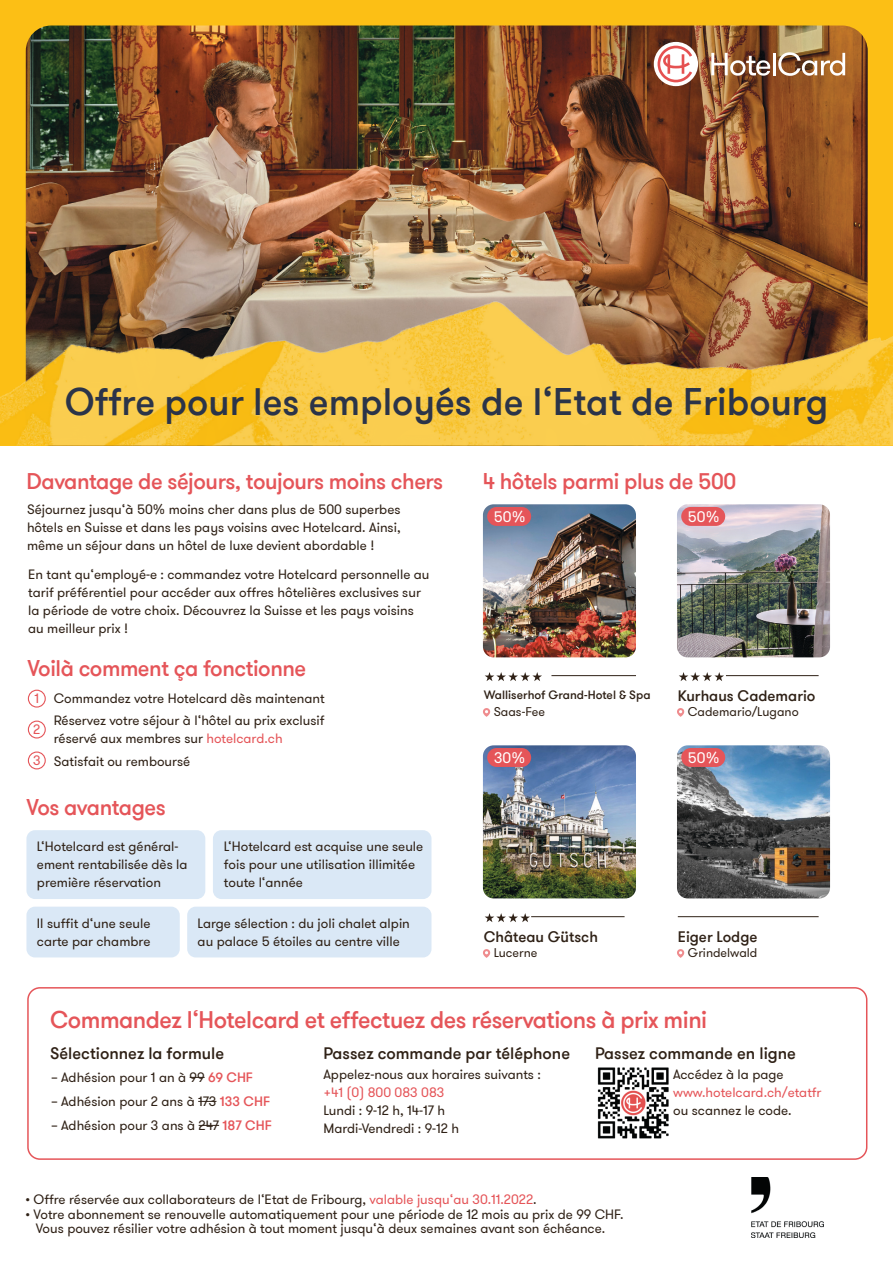
<style>
.page{position:relative;width:893px;height:1263px;background:#fff}
.page>*{position:absolute;margin:0;border:0;box-sizing:border-box;transform-origin:0 0}
.t1{font:500 38.1px "GT Walsheim Pro";color:#2b3449}
.t2{font:500 24px "GT Walsheim Pro";letter-spacing:-.02em;color:#e55559}
.t3{font:500 22.5px "GT Walsheim Pro";letter-spacing:-.02em;color:#e55559}
.t4{font:500 16.5px "GT Walsheim Pro";color:#2f2116}
.t5{font:500 15.15px "GT Walsheim Pro";color:#2f2116}
.t6{font:15.15px "GT Walsheim Pro";color:#fff}
.t7{font:13.5px/18px "GT Walsheim Pro";color:#2f2116}
.t8{font:13.5px "GT Walsheim Pro";color:#e55559}
.t9{font:12.6px "GT Walsheim Pro";color:#2f2116}
.t10{font:500 12px "GT Walsheim Pro";color:#2f2116}
.s1{color:#e55559}
.s2{font-weight:500;color:#e55559}
</style>
<div class="page">
<div style="left:27px;top:987px;width:840px;height:173px;border:2px solid #e55559;border-radius:12px"></div>
<img style="left:483px;top:504px;width:153px;height:153px">
<div style="left:487px;top:507px;width:44px;height:19px;background:#e55559;border-radius:9px"></div>
<svg style="left:485px;top:672px;width:57px;height:9px"></svg>
<hr style="left:551px;top:675px;width:85px;height:1px;background:#2f2116">
<svg style="left:483px;top:708px;width:7px;height:9px"></svg>
<img style="left:677px;top:504px;width:153px;height:153px">
<div style="left:681px;top:507px;width:44px;height:19px;background:#e55559;border-radius:9px"></div>
<svg style="left:679px;top:672px;width:45px;height:9px"></svg>
<svg style="left:677px;top:708px;width:7px;height:9px"></svg>
<img style="left:483px;top:745px;width:153px;height:153px">
<div style="left:487px;top:748px;width:44px;height:19px;background:#e55559;border-radius:9px"></div>
<svg style="left:485px;top:913px;width:45px;height:9px"></svg>
<svg style="left:483px;top:949px;width:7px;height:9px"></svg>
<img style="left:677px;top:745px;width:153px;height:153px">
<div style="left:681px;top:748px;width:44px;height:19px;background:#e55559;border-radius:9px"></div>
<svg style="left:677px;top:949px;width:7px;height:9px"></svg>
<hr style="left:726px;top:675px;width:93px;height:1px;background:#2f2116">
<hr style="left:678px;top:916px;width:141px;height:1px;background:#2f2116">
<hr style="left:531px;top:916px;width:94px;height:1px;background:#2f2116">
<div style="left:26px;top:830px;width:179px;height:69px;background:#dae8f6;border-radius:9px"></div>
<div style="left:26px;top:907px;width:154px;height:50px;background:#dae8f6;border-radius:9px"></div>
<div style="left:187px;top:907px;width:244px;height:50px;background:#dae8f6;border-radius:9px"></div>
<div style="left:213px;top:830px;width:218px;height:69px;background:#dae8f6;border-radius:9px"></div>
<div style="left:28px;top:720px;width:18px;height:18px;border:1px solid #e55559;border-radius:50%"></div>
<div style="left:28px;top:690px;width:18px;height:18px;border:1px solid #e55559;border-radius:50%"></div>
<div style="left:28px;top:751px;width:18px;height:18px;border:1px solid #e55559;border-radius:50%"></div>
<img style="left:597px;top:1067px;width:72px;height:72px">
<svg style="left:190px;top:1077px;width:15px;height:1px"></svg>
<svg style="left:198px;top:1101px;width:18px;height:1px"></svg>
<svg style="left:199px;top:1125px;width:20px;height:1px"></svg>
<div style="left:0;top:0;width:893px;height:445px;background:#fcbf15"></div>
<img style="left:26px;top:26px;width:842px;height:236px">
<img style="left:0;top:262px;width:893px;height:183px">
<svg style="left:711px;top:53px;width:59px;height:23px"></svg>
<hr style="left:773px;top:53px;width:3px;height:22px;background:#fff">
<svg style="left:778px;top:52px;width:67px;height:24px;background:#aa8464"></svg>
<div style="left:654px;top:42px;width:44px;height:44px;background:#fff;border-radius:50%"></div>
<svg style="left:658px;top:46px;width:34px;height:36px"></svg>
<img style="left:751px;top:1177px;width:72px;height:60px">
<p class="t1" style="left:65px;top:378px;width:765px">Offre pour les employés de l‘Etat de Fribourg</p>
<p class="t3" style="left:26px;top:467px;width:418px">Davantage de séjours, toujours moins chers</p>
<p class="t7" style="left:27px;top:501px;width:375px;text-align:justify">Séjournez jusqu‘à 50% moins cher dans plus de 500 superbes hôtels en Suisse et dans les pays voisins avec Hotelcard. Ainsi, même un séjour dans un hôtel de luxe devient abordable !</p>
<p class="t7" style="left:28px;top:565px;width:403px">En tant qu‘employé-e : commandez votre Hotelcard personnelle au tarif préférentiel pour accéder aux offres hôtelières exclusives sur la période de votre choix. Découvrez la Suisse et les pays voisins au meilleur prix !</p>
<p class="t3" style="left:27px;top:654px;width:280px">Voilà comment ça fonctionne</p>
<p class="t7" style="left:54px;top:690px;width:272px">Commandez votre Hotelcard dès maintenant</p>
<p class="t7" style="left:54px;top:712px;width:272px">Réservez votre séjour à l‘hôtel au prix exclusif réservé aux membres sur <span class="s1">hotelcard.ch</span></p>
<p class="t7" style="left:54px;top:752px;width:138px">Satisfait ou remboursé</p>
<p class="t8" style="left:34px;top:690px;width:6px">1</p>
<p class="t8" style="left:33px;top:720px;width:9px">2</p>
<p class="t8" style="left:33px;top:752px;width:9px">3</p>
<p class="t3" style="left:26px;top:793px;width:141px">Vos avantages</p>
<p class="t7" style="left:37px;top:837px;width:152px">L‘Hotelcard est général&shy;ement rentabilisée dès la première réservation</p>
<p class="t7" style="left:37px;top:914px;width:115px">Il suffit d‘une seule</p>
<p class="t7" style="left:37px;top:932px;width:115px">carte par chambre</p>
<p class="t7" style="left:224px;top:837px;width:201px">L‘Hotelcard est acquise une seule fois pour une utilisation illimitée toute l‘année</p>
<p class="t7" style="left:198px;top:914px;width:214px">Large sélection : du joli chalet alpin</p>
<p class="t7" style="left:198px;top:932px;width:204px">au palace 5 étoiles au centre ville</p>
<p class="t3" style="left:483px;top:467px;width:255px">4 hôtels parmi plus de 500</p>
<p class="t6" style="left:494px;top:507px;width:33px">50%</p>
<p class="t6" style="left:688px;top:507px;width:33px">50%</p>
<p class="t10" style="left:484px;top:687px;width:168px">Walliserhof Grand-Hotel &amp; Spa</p>
<p class="t9" style="left:494px;top:704px;width:53px">Saas-Fee</p>
<p class="t6" style="left:494px;top:748px;width:33px">30%</p>
<p class="t5" style="left:678px;top:686px;width:139px">Kurhaus Cademario</p>
<p class="t9" style="left:688px;top:704px;width:112px">Cademario/Lugano</p>
<p class="t6" style="left:688px;top:748px;width:33px">50%</p>
<p class="t5" style="left:484px;top:927px;width:116px">Château Gütsch</p>
<p class="t9" style="left:494px;top:945px;width:45px">Lucerne</p>
<p class="t5" style="left:678px;top:927px;width:81px">Eiger Lodge</p>
<p class="t9" style="left:688px;top:945px;width:71px">Grindelwald</p>
<p class="t2" style="left:50px;top:1005px;width:659px">Commandez l‘Hotelcard et effectuez des réservations à prix mini</p>
<p class="t7" style="left:323px;top:1065px;width:219px">Appelez-nous aux horaires suivants :</p>
<p class="t8" style="left:323px;top:1083px;width:123px">+41 (0) 800 083 083</p>
<p class="t7" style="left:323px;top:1101px;width:123px">Lundi : 9-12 h, 14-17 h</p>
<p class="t7" style="left:323px;top:1119px;width:137px">Mardi-Vendredi : 9-12 h</p>
<p class="t4" style="left:50px;top:1043px;width:175px">Sélectionnez la formule</p>
<p class="t4" style="left:323px;top:1043px;width:248px">Passez commande par téléphone</p>
<p class="t4" style="left:595px;top:1043px;width:202px">Passez commande en ligne</p>
<p class="t7" style="left:51px;top:1068px;width:204px">– Adhésion pour 1 an à 99 <span class="s2">69 CHF</span></p>
<p class="t7" style="left:51px;top:1092px;width:221px">– Adhésion pour 2 ans à 173 <span class="s2">133 CHF</span></p>
<p class="t7" style="left:51px;top:1116px;width:222px">– Adhésion pour 3 ans à 247 <span class="s2">187 CHF</span></p>
<p class="t7" style="left:673px;top:1065px;width:112px">Accédez à la page</p>
<p class="t8" style="left:673px;top:1083px;width:150px">www.hotelcard.ch/etatfr</p>
<p class="t7" style="left:673px;top:1101px;width:120px">ou scannez le code.</p>
<p class="t7" style="left:26px;top:1191px;width:512px">• Offre réservée aux collaborateurs de l‘Etat de Fribourg, <span class="s1">valable jusqu‘au 30.11.2022</span>.</p>
<p class="t7" style="left:26px;top:1206px;width:600px">• Votre abonnement se renouvelle automatiquement pour une période de 12 mois au prix de 99 CHF.</p>
<p class="t7" style="left:36px;top:1219px;width:571px">Vous pouvez résilier votre adhésion à tout moment jusqu‘à deux semaines avant son échéance.</p>
</div>
